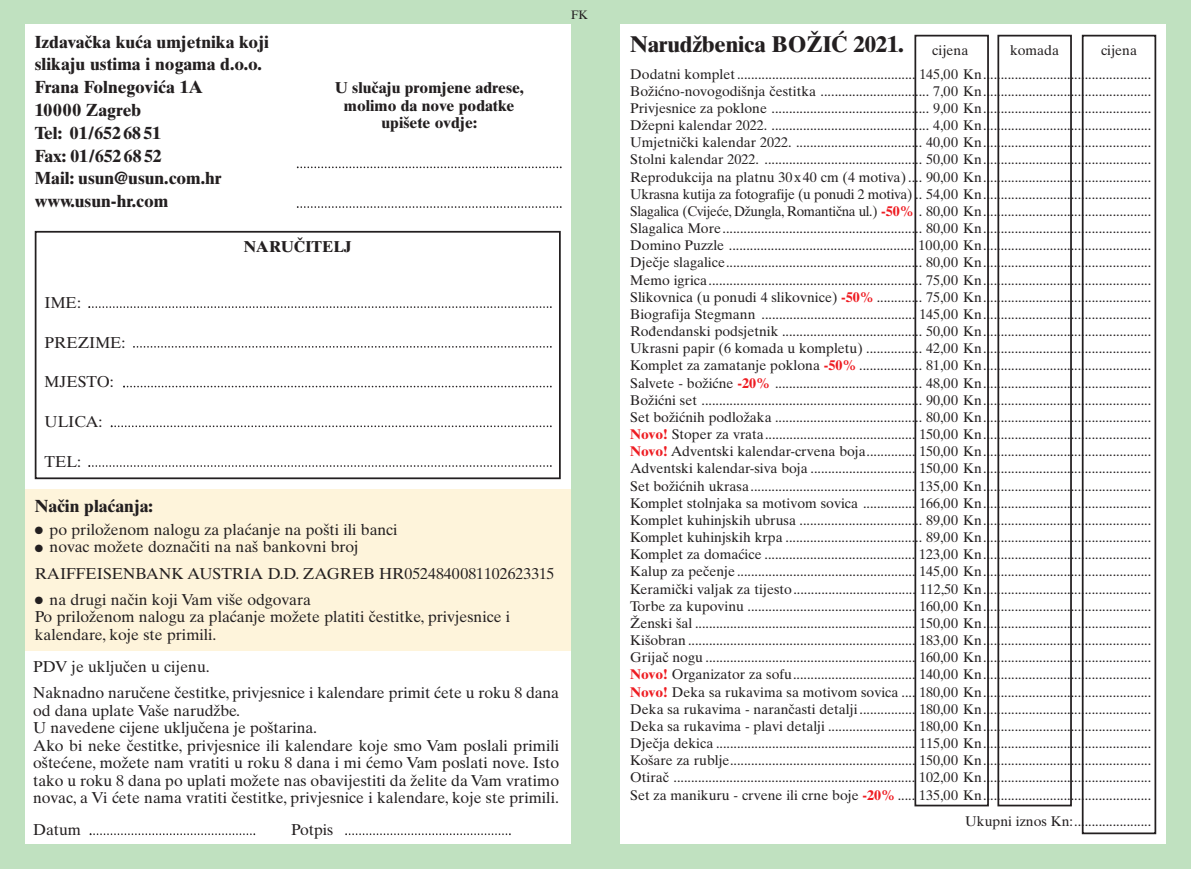
<style>
.page{position:relative;width:1191px;height:869px;background:#fff}
.page>*{position:absolute;margin:0;border:0;box-sizing:border-box;transform-origin:0 0}
.t1{font:700 22.75px "Times Ten CE";letter-spacing:-.01em;color:#231f20}
.t2{font:700 17.5px/22.8px "Times Ten CE";color:#231f20}
.t3{font:15.75px/17.5px "Times Ten CE";color:#231f20}
.t4{font:700 15.75px/17.5px "Times Ten CE";color:#231f20;text-align:center}
.t5{font:14px/17.2px "Times Ten CE";color:#231f20;text-align:justify}
.t6{font:12.25px "Times Ten CE";color:#231f20}
.s1{font-weight:700;color:#ee1d23}
</style>
<div class="page">
<div style="left:595px;top:0;width:596px;height:868px;background:#c0e1c0"></div>
<div style="left:620px;top:25px;width:546px;height:818px;background:#fff"></div>
<div style="left:0;top:0;width:595px;height:868px;background:#c0e1c0"></div>
<div style="left:25px;top:25px;width:545px;height:818px;background:#fff"></div>
<div style="left:1081px;top:35px;width:75px;height:798px;border:2px solid #231f20"></div>
<div style="left:997px;top:35px;width:74px;height:771px;border:2px solid #231f20"></div>
<div style="left:914px;top:35px;width:75px;height:771px;border:2px solid #231f20"></div>
<div style="left:35px;top:231px;width:526px;height:248px;border:2px solid #231f20"></div>
<div style="left:25px;top:489px;width:545px;height:161px;background:#fef4db"></div>
<svg style="left:88px;top:306px;width:464px;height:2px"></svg>
<svg style="left:133px;top:346px;width:419px;height:1px"></svg>
<svg style="left:123px;top:385px;width:429px;height:2px"></svg>
<svg style="left:111px;top:425px;width:441px;height:2px"></svg>
<svg style="left:88px;top:465px;width:464px;height:1px"></svg>
<svg style="left:90px;top:833px;width:165px;height:1px"></svg>
<svg style="left:345px;top:833px;width:166px;height:1px"></svg>
<svg style="left:297px;top:166px;width:264px;height:2px"></svg>
<svg style="left:297px;top:206px;width:264px;height:2px"></svg>
<p class="t2" style="left:35px;top:32px;width:236px">Izdavačka kuća umjetnika koji slikaju ustima i nogama d.o.o.<br>Frana Folnegovića 1A<br>10000 Zagreb<br>Tel: 01/652 68 51<br>Fax: 01/652 68 52<br>Mail: usun@usun.com.hr www.usun-hr.com</p>
<p class="t4" style="left:335px;top:81px;width:190px">U slučaju promjene adrese, molimo da nove podatke upišete ovdje:</p>
<p class="t4" style="left:244px;top:240px;width:110px">NARUČITELJ</p>
<p class="t6" style="left:571px;top:10px;width:19px">FK</p>
<p class="t3" style="left:45px;top:295px;width:38px">IME:</p>
<p class="t3" style="left:45px;top:335px;width:82px">PREZIME:</p>
<p class="t3" style="left:45px;top:374px;width:71px">MJESTO:</p>
<p class="t3" style="left:45px;top:414px;width:59px">ULICA:</p>
<p class="t3" style="left:45px;top:454px;width:38px">TEL:</p>
<p class="t2" style="left:35px;top:496px;width:120px">Način plaćanja:</p>
<p class="t3" style="left:35px;top:522px;width:364px">● po priloženom nalogu za plaćanje na pošti ili banci</p>
<p class="t3" style="left:35px;top:535px;width:521px;line-height:26.2px">● novac možete doznačiti na naš bankovni broj<br>RAIFFEISENBANK AUSTRIA D.D. ZAGREB HR0524840081102623315</p>
<p class="t3" style="left:35px;top:592px;width:477px">● na drugi način koji Vam više odgovara<br>Po priloženom nalogu za plaćanje možete platiti čestitke, privjesnice i kalendare, koje ste primili.</p>
<p class="t3" style="left:33px;top:654px;width:527px;line-height:26.2px">PDV je uključen u cijenu.<br>Naknadno naručene čestitke, privjesnice i kalendare primit ćete u roku 8 dana</p>
<p class="t3" style="left:33px;top:703px;width:527px">od dana uplate Vaše narudžbe.<br>U navedene cijene uključena je poštarina.<br>Ako bi neke čestitke, privjesnice ili kalendare koje smo Vam poslali primili oštećene, možete nam vratiti u roku 8 dana i mi ćemo Vam poslati nove. Isto tako u roku 8 dana po uplati možete nas obavijestiti da želite da Vam vratimo novac, a Vi ćete nama vratiti čestitke, privjesnice i kalendare, koje ste primili.</p>
<p class="t3" style="left:33px;top:822px;width:49px">Datum</p>
<p class="t3" style="left:291px;top:822px;width:44px">Potpis</p>
<h1 class="t1" style="left:630px;top:36px;width:275px">Narudžbenica BOŽIĆ 2021.</h1>
<p class="t5" style="left:630px;top:67px;width:522px">Dodatni komplet................................................... 145,00 Kn................................................<br>Božićno-novogodišnja čestitka ............................... 7,00 Kn................................................<br>Privjesnice za poklone ............................................. 9,00 Kn................................................<br>Džepni kalendar 2022. ............................................. 4,00 Kn................................................<br>Umjetnički kalendar 2022. .................................... 40,00 Kn................................................<br>Stolni kalendar 2022. ............................................. 50,00 Kn................................................<br>Reprodukcija na platnu 30x40 cm (4 motiva).... 90,00 Kn................................................<br>Ukrasna kutija za fotografije (u ponudi 2 motiva) .. 54,00 Kn................................................<br>Slagalica (Cvijeće, Džungla, Romantična ul.) <span class="s1">-50%</span> . 80,00 Kn................................................<br>Slagalica More......................................................... 80,00 Kn................................................<br>Domino Puzzle ..................................................... 100,00 Kn................................................<br>Dječje slagalice........................................................ 80,00 Kn................................................<br>Memo igrica............................................................. 75,00 Kn................................................<br>Slikovnica (u ponudi 4 slikovnice) <span class="s1">-50%</span> ............. 75,00 Kn................................................<br>Biografija Stegmann ............................................ 145,00 Kn................................................<br>Rođendanski podsjetnik ........................................ 50,00 Kn................................................<br>Ukrasni papir (6 komada u kompletu) ................ 42,00 Kn................................................<br>Komplet za zamatanje poklona <span class="s1">-50%</span> .................. 81,00 Kn................................................<br>Salvete - božićne <span class="s1">-20%</span> .......................................... 48,00 Kn................................................<br>Božićni set ............................................................... 90,00 Kn................................................<br>Set božićnih podložaka .......................................... 80,00 Kn................................................<br><span class="s1">Novo!</span> Stoper za vrata........................................... 150,00 Kn................................................<br><span class="s1">Novo!</span> Adventski kalendar-crvena boja.............. 150,00 Kn................................................<br>Adventski kalendar-siva boja .............................. 150,00 Kn................................................<br>Set božićnih ukrasa............................................... 135,00 Kn................................................<br>Komplet stolnjaka sa motivom sovica ............... 166,00 Kn................................................<br>Komplet kuhinjskih ubrusa ................................... 89,00 Kn................................................<br>Komplet kuhinjskih krpa ....................................... 89,00 Kn................................................<br>Komplet za domaćice ........................................... 123,00 Kn................................................<br>Kalup za pečenje ................................................... 145,00 Kn................................................<br>Keramički valjak za tijesto................................... 112,50 Kn................................................<br>Torbe za kupovinu ................................................ 160,00 Kn................................................<br>Ženski šal ............................................................... 150,00 Kn................................................<br>Kišobran ................................................................. 183,00 Kn................................................<br>Grijač nogu ............................................................ 160,00 Kn................................................<br><span class="s1">Novo!</span> Organizator za sofu................................... 140,00 Kn................................................<br><span class="s1">Novo!</span> Deka sa rukavima sa motivom sovica .... 180,00 Kn................................................<br>Deka sa rukavima - narančasti detalji................ 180,00 Kn................................................<br>Deka sa rukavima - plavi detalji ......................... 180,00 Kn................................................<br>Dječja dekica ......................................................... 115,00 Kn................................................<br>Košare za rublje..................................................... 150,00 Kn................................................<br>Otirač ..................................................................... 102,00 Kn................................................<br>Set za manikuru - crvene ili crne boje <span class="s1">-20%</span> ..... 135,00 Kn................................................</p>
<p class="t5" style="left:965px;top:813px;width:187px">Ukupni iznos Kn:......................</p>
<p class="t5" style="left:932px;top:43px;width:38px">cijena</p>
<p class="t5" style="left:1010px;top:43px;width:50px">komada</p>
<p class="t5" style="left:1101px;top:43px;width:38px">cijena</p>
</div>
